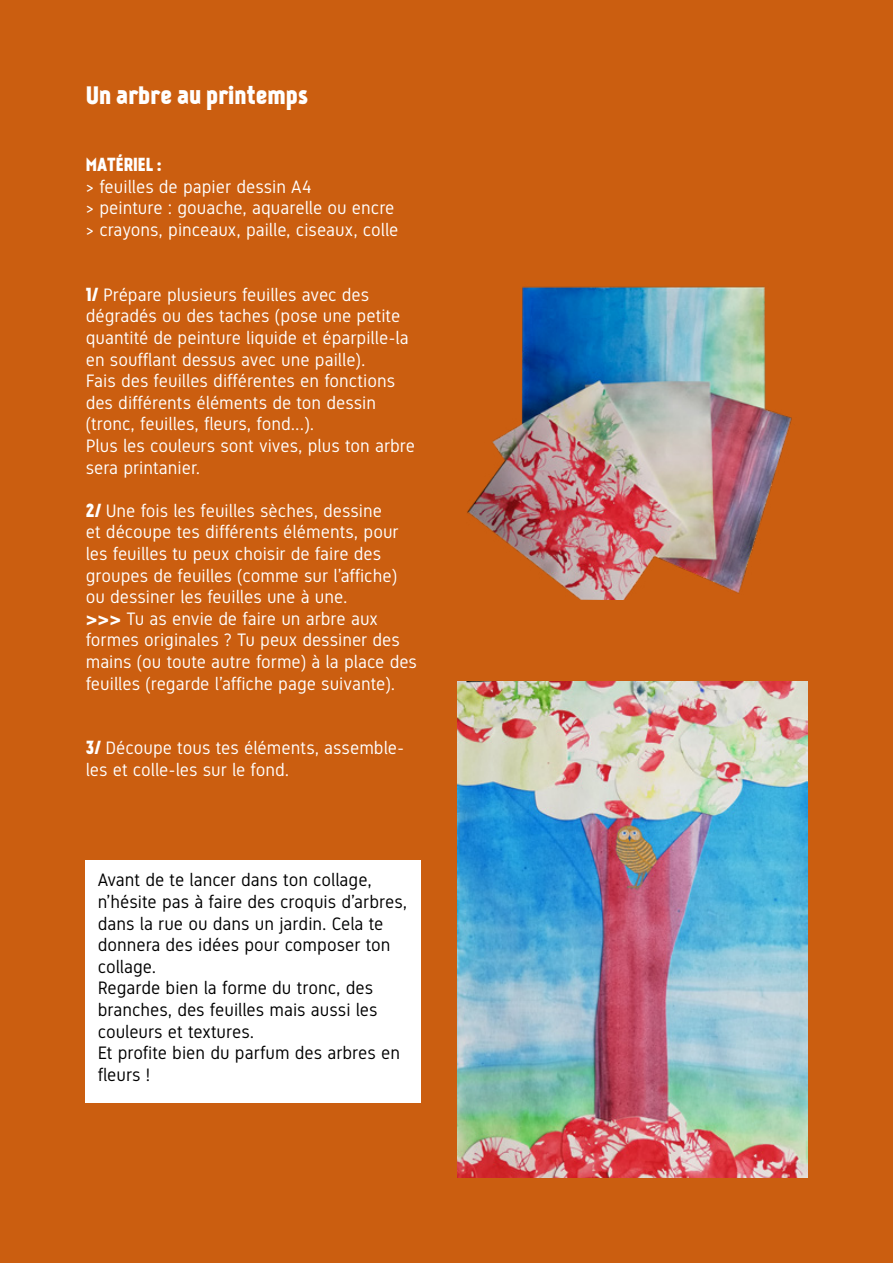
<style>
.page{position:relative;width:893px;height:1263px;background:#cb5e10}
.page>*{position:absolute;margin:0;border:0;box-sizing:border-box;transform-origin:0 0}
.t1{font:24px "Kankin";color:#fff}
.t2{font:18px/21.6px "Gidole";color:#fff}
.t3{font:18px/21.6px "Gidole";color:#000}
.t4{font:18px "Kankin";color:#fff}
.s1{font-family:"Kankin"}
.s2{font-family:"Archivo";font-weight:900}
</style>
<div class="page">
<img style="left:467px;top:286px;width:325px;height:314px">
<img style="left:457px;top:682px;width:351px;height:496px">
<div style="left:85px;top:860px;width:336px;height:243px;background:#fff"></div>
<h1 class="t1" style="left:86px;top:81px;width:224px">Un arbre au printemps</h1>
<p class="t4" style="left:86px;top:153px;width:77px">MATÉRIEL :</p>
<p class="t2" style="left:86px;top:176px;width:314px">&gt; feuilles de papier dessin A4<br>&gt; peinture : gouache, aquarelle ou encre &gt; crayons, pinceaux, paille, ciseaux, colle</p>
<p class="t2" style="left:86px;top:284px;width:331px"><span class="s1">1/</span> Prépare plusieurs feuilles avec des dégradés ou des taches (pose une petite quantité de peinture liquide et éparpille-la en soufflant dessus avec une paille).<br>Fais des feuilles différentes en fonctions des différents éléments de ton dessin (tronc, feuilles, fleurs, fond...).<br>Plus les couleurs sont vives, plus ton arbre sera printanier.</p>
<p class="t2" style="left:86px;top:500px;width:333px"><span class="s1">2/</span> Une fois les feuilles sèches, dessine<br>et découpe tes différents éléments, pour les feuilles tu peux choisir de faire des groupes de feuilles (comme sur l’affiche) ou dessiner les feuilles une à une.<br><span class="s2">&gt;&gt;&gt;</span> Tu as envie de faire un arbre aux formes originales ? Tu peux dessiner des mains (ou toute autre forme) à la place des feuilles (regarde l’affiche page suivante).</p>
<p class="t2" style="left:86px;top:737px;width:320px"><span class="s1">3/</span> Découpe tous tes éléments, assemble&shy;les et colle-les sur le fond.</p>
<p class="t3" style="left:98px;top:869px;width:311px">Avant de te lancer dans ton collage, n’hésite pas à faire des croquis d’arbres, dans la rue ou dans un jardin. Cela te donnera des idées pour composer ton collage.<br>Regarde bien la forme du tronc, des branches, des feuilles mais aussi les couleurs et textures.<br>Et profite bien du parfum des arbres en fleurs !</p>
</div>
